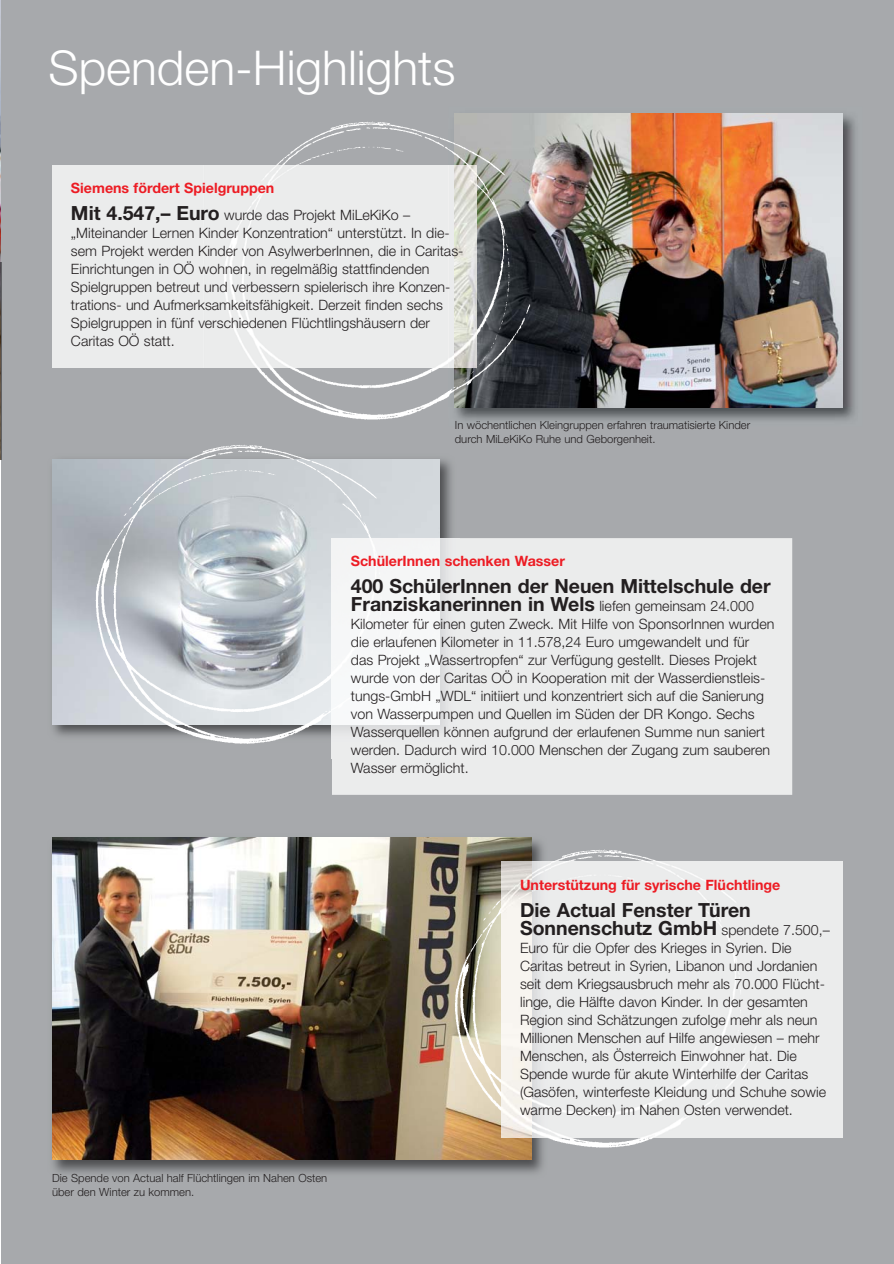
<style>
.page{position:relative;width:894px;height:1264px;background:#fff}
.page>*{position:absolute;margin:0;border:0;box-sizing:border-box;transform-origin:0 0}
.t1{font:300 48px "Helvetica Neue LT Std";color:#fff}
.t2{font:700 19.5px/18px "Helvetica Neue LT Std";color:#231f20}
.t3{font:300 14.25px/18px "Helvetica Neue LT Std";color:#231f20}
.t4{font:700 14.25px/27px "Helvetica Neue LT Std";color:#ed1c24}
.t5{font:300 11.25px/13.5px "Helvetica Neue LT Std";color:#231f20}
.s1{font-size:19.5px;color:#231f20}
.s2{font-weight:300;color:#231f20}
.s3{font-weight:300;font-size:14.25px}
</style>
<div class="page">
<img style="left:0;top:0;width:1px;height:262px">
<div style="left:1px;top:0;width:893px;height:1263px;background:#a7a9ac"></div>
<img style="left:52px;top:1159px;width:491px;height:15px">
<img style="left:52px;top:837px;width:396px;height:322px">
<img style="left:545px;top:115px;width:310px;height:306px">
<img style="left:545px;top:113px;width:298px;height:294px">
<img style="left:256px;top:113px;width:289px;height:308px">
<img style="left:448px;top:837px;width:329px;height:325px">
<img style="left:0;top:262px;width:1px;height:197px">
<img style="left:52px;top:459px;width:388px;height:265px">
<img style="left:76px;top:445px;width:342px;height:313px">
<div style="left:52px;top:165px;width:151px;height:203px;background:#ebecec"></div>
<div style="left:203px;top:165px;width:273px;height:203px;background:#ebecec"></div>
<div style="left:777px;top:861px;width:66px;height:276px;background:#ebecec"></div>
<img style="left:501px;top:861px;width:276px;height:276px">
<div style="left:332px;top:538px;width:460px;height:256px;background:#ebecec"></div>
<img style="left:418px;top:538px;width:41px;height:206px">
<img style="left:332px;top:538px;width:86px;height:220px">
<h1 class="t1" style="left:48px;top:51px;width:409px">Spenden-Highlights</h1>
<p class="t4" style="left:71px;top:176px;width:341px">Siemens fördert Spielgruppen<br><span class="s1">Mit 4.547,– Euro</span> <span class="s2">wurde das Projekt MiLeKiKo –</span></p>
<p class="t3" style="left:71px;top:225px;width:394px">„Mitei nander Lernen Kinder Konzentration“ unterstützt. In die - sem Projekt werden Kinder von AsylwerberInnen, die in Caritas-Einrichtungen in OÖ wohnen, in regelmäßig stattfindenden Spielgruppen betreut und verbessern spielerisch ihre Konzen - trations- und Aufmerksamkeitsfähigkeit. Derzeit finden sechs Spielgruppen in fünf verschiedenen Flüchtlingshäusern der Caritas OÖ statt.</p>
<p class="t5" style="left:455px;top:420px;width:297px">In wöchentlichen Kleingruppen erfahren traumatisierte Kinder durch MiLeKiKo Ruhe und Geborgenheit.</p>
<p class="t4" style="left:351px;top:549px;width:216px">SchülerInnen schenken Wasser</p>
<h2 class="t2" style="left:351px;top:579px;width:421px">400 SchülerInnen der Neuen Mittelschule der<br>Franziskanerinnen in Wels <span class="s3">liefen gemeinsam 24.000</span></h2>
<p class="t3" style="left:351px;top:616px;width:425px">Kilometer für einen guten Zweck. Mit Hilfe von SponsorInnen wurden die erlaufenen Kilometer in 11.578,24 Euro umgewandelt und für das Projekt „Wassertropfen“ zur Verfügung gestellt. Dieses Projekt wurde von der Caritas OÖ in Kooperation mit der Wasserdienstleis&shy;tungs-GmbH „WDL“ initiiert und konzentriert sich auf die Sanierung von Wasserpumpen und Quellen im Süden der DR Kongo. Sechs Wasserquellen können aufgrund der erlaufenen Summe nun saniert werden. Dadurch wird 10.000 Menschen der Zugang zum sauberen Wasser ermöglicht.</p>
<p class="t5" style="left:52px;top:1172px;width:277px">Die Spende von Actual half Flüchtlingen im Nahen Osten über den Winter zu kommen.</p>
<p class="t4" style="left:520px;top:872px;width:262px">Unterstützung für syrische Flüchtlinge</p>
<h2 class="t2" style="left:520px;top:902px;width:311px">Die Actual Fenster Türen<br>Sonnenschutz GmbH <span class="s3">spendete 7.500,–</span></h2>
<p class="t3" style="left:520px;top:939px;width:308px">Euro für die Opfer des Krieges in Syrien. Die Caritas betreut in Syrien, Libanon und Jordanien seit dem Kriegsausbruch mehr als 70.000 Flücht&shy;linge, die Hälfte davon Kinder. In der gesamten Region sind Schätzungen zufolge mehr als neun Millionen Menschen auf Hilfe angewiesen – mehr Menschen, als Österreich Einwohner hat. Die Spende wurde für akute Winterhilfe der Caritas (Gasöfen, winterfeste Kleidung und Schuhe sowie warme Decken) im Nahen Osten verwendet.</p>
</div>
